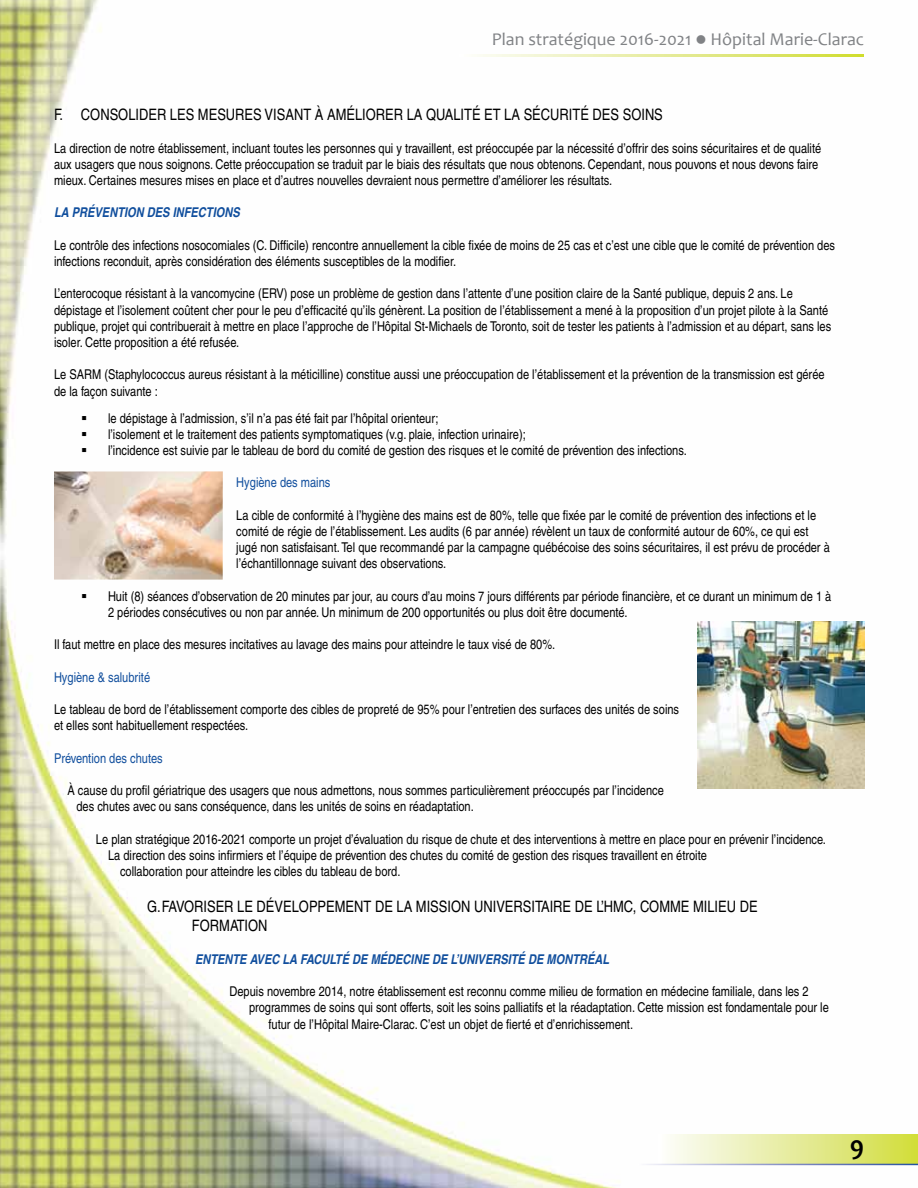
<style>
.page{position:relative;width:918px;height:1188px;background:#fff}
.page>*{position:absolute;margin:0;border:0;box-sizing:border-box;transform-origin:0 0}
.t1{font:700 27px "Candara";color:#000}
.t2{font:18px "Candara";color:#808285}
.t3{font:condensed 15.75px/19.5px "Helvetica LT";color:#000}
.t4{font:condensed 13.5px/16.2px "Helvetica LT";color:#000}
.t5{font:italic 700 condensed 13.5px "Helvetica LT";color:#104e9d}
.t6{font:condensed 13.5px "Helvetica LT";color:#104e9d}
</style>
<div class="page">
<img style="left:19px;top:0;width:899px;height:1188px">
<img style="left:0;top:0;width:19px;height:1188px">
<div style="left:658px;top:1134px;width:260px;height:30px;background:linear-gradient(to right,#fdfdff,#d2dd3f)"></div>
<hr style="left:637px;top:1164px;width:281px;height:1px;background:#fff">
<hr style="left:459px;top:54px;width:405px;height:3px;background:#fff">
<img style="left:697px;top:622px;width:167px;height:166px">
<img style="left:54px;top:471px;width:169px;height:109px">
<h2 class="t2" style="left:492px;top:28px;width:374px">Plan stratégique 2016-2021 ● Hôpital Marie-Clarac</h2>
<p class="t3" style="left:54px;top:105px;width:610px">F. CONSOLIDER LES MESURES VISANT À AMÉLIORER LA QUALITÉ ET LA SÉCURITÉ DES SOINS</p>
<p class="t4" style="left:54px;top:140px;width:769px">La direction de notre établissement, incluant toutes les personnes qui y travaillent, est préoccupée par la nécessité d’offrir des soins sécuritaires et de qualité aux usagers que nous soignons. Cette préoccupation se traduit par le biais des résultats que nous obtenons. Cependant, nous pouvons et nous devons faire mieux. Certaines mesures mises en place et d’autres nouvelles devraient nous permettre d’améliorer les résultats.</p>
<p class="t5" style="left:54px;top:204px;width:187px">LA PRÉVENTION DES INFECTIONS</p>
<p class="t4" style="left:54px;top:237px;width:783px">Le contrôle des infections nosocomiales (C. Difficile) rencontre annuellement la cible fixée de moins de 25 cas et c’est une cible que le comité de prévention des infections reconduit, après considération des éléments susceptibles de la modifier.</p>
<p class="t4" style="left:54px;top:286px;width:779px">L’enterocoque résistant à la vancomycine (ERV) pose un problème de gestion dans l’attente d’une position claire de la Santé publique, depuis 2 ans. Le dépistage et l’isolement coûtent cher pour le peu d’efficacité qu’ils génèrent. La position de l’établissement a mené à la proposition d’un projet pilote à la Santé publique, projet qui contribuerait à mettre en place l’approche de l’Hôpital St-Michaels de Toronto, soit de tester les patients à l’admission et au départ, sans les isoler. Cette proposition a été refusée.</p>
<p class="t4" style="left:54px;top:367px;width:772px">Le SARM (Staphylococcus aureus résistant à la méticilline) constitue aussi une préoccupation de l’établissement et la prévention de la transmission est gérée de la façon suivante :</p>
<p class="t4" style="left:81px;top:410px;width:359px">▪ le dépistage à l’admission, s’il n’a pas été fait par l’hôpital orienteur;</p>
<p class="t4" style="left:81px;top:426px;width:446px">▪ l’isolement et le traitement des patients symptomatiques (v.g. plaie, infection urinaire);</p>
<p class="t4" style="left:81px;top:442px;width:607px">▪ l’incidence est suivie par le tableau de bord du comité de gestion des risques et le comité de prévention des infections.</p>
<p class="t6" style="left:236px;top:475px;width:96px">Hygiène des mains</p>
<p class="t4" style="left:236px;top:507px;width:595px">La cible de conformité à l’hygiène des mains est de 80%, telle que fixée par le comité de prévention des infections et le comité de régie de l’établissement. Les audits (6 par année) révèlent un taux de conformité autour de 60%, ce qui est jugé non satisfaisant. Tel que recommandé par la campagne québécoise des soins sécuritaires, il est prévu de procéder à l’échantillonnage suivant des observations.</p>
<p class="t4" style="left:108px;top:588px;width:725px;text-indent:-27px">▪ Huit (8) séances d’observation de 20 minutes par jour, au cours d’au moins 7 jours différents par période financière, et ce durant un minimum de 1 à<br>2 périodes consécutives ou non par année. Un minimum de 200 opportunités ou plus doit être documenté.</p>
<p class="t4" style="left:54px;top:637px;width:503px">Il faut mettre en place des mesures incitatives au lavage des mains pour atteindre le taux visé de 80%.</p>
<p class="t6" style="left:54px;top:669px;width:98px">Hygiène &amp; salubrité</p>
<p class="t4" style="left:54px;top:701px;width:627px">Le tableau de bord de l’établissement comporte des cibles de propreté de 95% pour l’entretien des surfaces des unités de soins et elles sont habituellement respectées.</p>
<p class="t6" style="left:54px;top:750px;width:110px">Prévention des chutes</p>
<p class="t4" style="left:77px;top:782px;width:589px;text-indent:-9px">À cause du profil gériatrique des usagers que nous admettons, nous sommes particulièrement préoccupés par l’incidence des chutes avec ou sans conséquence, dans les unités de soins en réadaptation.</p>
<p class="t4" style="left:96px;top:831px;width:732px">Le plan stratégique 2016-2021 comporte un projet d’évaluation du risque de chute et des interventions à mettre en place pour en prévenir l’incidence.</p>
<p class="t4" style="left:108px;top:847px;width:601px">La direction des soins infirmiers et l’équipe de prévention des chutes du comité de gestion des risques travaillent en étroite</p>
<p class="t4" style="left:120px;top:863px;width:282px">collaboration pour atteindre les cibles du tableau de bord.</p>
<p class="t3" style="left:192px;top:897px;width:567px;text-indent:-45px">G.FAVORISER LE DÉVELOPPEMENT DE LA MISSION UNIVERSITAIRE DE L’HMC, COMME MILIEU DE<br>FORMATION</p>
<p class="t5" style="left:195px;top:951px;width:416px">ENTENTE AVEC LA FACULTÉ DE MÉDECINE DE L’UNIVERSITÉ DE MONTRÉAL</p>
<p class="t4" style="left:230px;top:983px;width:581px">Depuis novembre 2014, notre établissement est reconnu comme milieu de formation en médecine familiale, dans les 2</p>
<p class="t4" style="left:249px;top:1000px;width:581px">programmes de soins qui sont offerts, soit les soins palliatifs et la réadaptation. Cette mission est fondamentale pour le</p>
<p class="t4" style="left:268px;top:1016px;width:366px">futur de l’Hôpital Maire-Clarac. C’est un objet de fierté et d’enrichissement.</p>
<h1 class="t1" style="left:850px;top:1128px;width:16px">9</h1>
</div>
